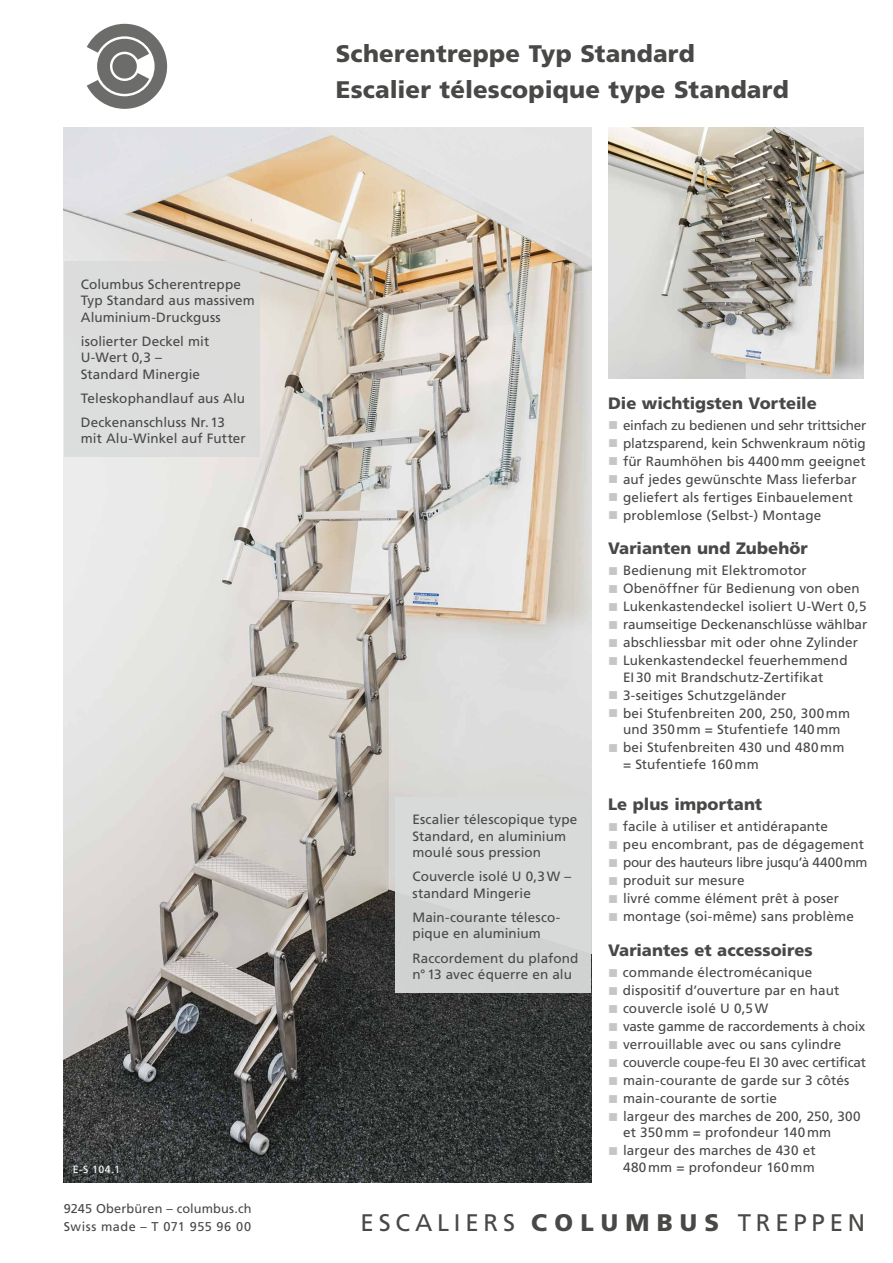
<style>
.page{position:relative;width:893px;height:1263px;background:#fff}
.page>*{position:absolute;margin:0;border:0;box-sizing:border-box;transform-origin:0 0}
.t1{font:900 24px/36px "Frutiger";letter-spacing:.01em;color:#484847}
.t2{font:24px "Frutiger";letter-spacing:.2em;color:#484847}
.t3{font:900 16.5px "Frutiger";color:#484847}
.t4{font:13.5px/16.5px "Frutiger";letter-spacing:.005em;color:#484847}
.t5{font:13.5px "Frutiger";letter-spacing:-.02em;color:#484847}
.t6{font:13.5px "Frutiger";letter-spacing:-.015em;color:#484847}
.t7{font:12.75px/18px "Frutiger";letter-spacing:.015em;color:#484847}
.t8{font:10.5px "Frutiger";color:#fff}
.s1{color:#c5c6c6}
.s2{font-weight:900}
</style>
<div class="page">
<img style="left:608px;top:128px;width:255px;height:250px">
<img style="left:64px;top:128px;width:527px;height:1054px">
<svg style="left:87px;top:24px;width:80px;height:85px"></svg>
<div style="left:64px;top:261px;width:195px;height:196px;background:#d9dada"></div>
<div style="left:395px;top:797px;width:196px;height:196px;background:#d9dada"></div>
<p class="t4" style="left:81px;top:276px;width:176px">Columbus Scherentreppe<br>Typ Standard aus massivem<br>Aluminium-Druckguss</p>
<p class="t4" style="left:81px;top:333px;width:130px">isolierter Deckel mit<br>U-Wert 0,3 –<br>Standard Minergie</p>
<p class="t4" style="left:81px;top:386px;width:166px;line-height:24px">Teleskophandlauf aus Alu<br>Deckenanschluss Nr.13</p>
<p class="t4" style="left:81px;top:430px;width:167px">mit Alu-Winkel auf Futter</p>
<p class="t8" style="left:73px;top:1163px;width:48px">E-S 104.1</p>
<p class="t7" style="left:64px;top:1200px;width:189px">9245 Oberbüren – columbus.ch<br>Swiss made – T 071 955 96 00</p>
<h1 class="t1" style="left:336px;top:35px;width:455px">Scherentreppe Typ Standard<br>Escalier télescopique type Standard</h1>
<p class="t4" style="left:412px;top:812px;width:166px">Escalier télescopique type<br>Standard, en aluminium moulé sous pression</p>
<p class="t4" style="left:412px;top:869px;width:160px">Couvercle isolé U 0,3W – standard Mingerie</p>
<p class="t4" style="left:412px;top:909px;width:149px">Main-courante télesco&shy;pique en aluminium</p>
<p class="t4" style="left:412px;top:950px;width:168px">Raccordement du plafond n°13 avec équerre en alu</p>
<p class="t3" style="left:608px;top:393px;width:210px">Die wichtigsten Vorteile</p>
<p class="t6" style="left:608px;top:417px;width:260px"><span class="s1">■</span> einfach zu bedienen und sehr trittsicher</p>
<p class="t4" style="left:608px;top:435px;width:259px"><span class="s1">■</span> platzsparend, kein Schwenkraum nötig</p>
<p class="t4" style="left:608px;top:453px;width:259px"><span class="s1">■</span> für Raumhöhen bis 4400mm geeignet</p>
<p class="t4" style="left:608px;top:471px;width:250px"><span class="s1">■</span> auf jedes gewünschte Mass lieferbar</p>
<p class="t4" style="left:608px;top:489px;width:246px"><span class="s1">■</span> geliefert als fertiges Einbauelement</p>
<p class="t4" style="left:608px;top:507px;width:215px"><span class="s1">■</span> problemlose (Selbst-) Montage</p>
<p class="t3" style="left:608px;top:538px;width:201px">Varianten und Zubehör</p>
<p class="t4" style="left:608px;top:562px;width:200px"><span class="s1">■</span> Bedienung mit Elektromotor</p>
<p class="t4" style="left:608px;top:580px;width:253px"><span class="s1">■</span> Obenöffner für Bedienung von oben</p>
<p class="t4" style="left:608px;top:598px;width:260px"><span class="s1">■</span> Lukenkastendeckel isoliert U-Wert 0,5</p>
<p class="t4" style="left:608px;top:616px;width:261px"><span class="s1">■</span> raumseitige Deckenanschlüsse wählbar</p>
<p class="t4" style="left:608px;top:634px;width:251px"><span class="s1">■</span> abschliessbar mit oder ohne Zylinder</p>
<p class="t4" style="left:623px;top:652px;width:226px;text-indent:-15px"><span class="s1">■</span> Lukenkastendeckel feuerhemmend<br>EI30 mit Brandschutz-Zertifikat</p>
<p class="t4" style="left:608px;top:687px;width:180px"><span class="s1">■</span> 3-seitiges Schutzgeländer</p>
<p class="t4" style="left:608px;top:705px;width:243px;text-align:center"><span class="s1">■</span> bei Stufenbreiten 200, 250, 300mm und 350mm = Stufentiefe 140mm</p>
<p class="t4" style="left:623px;top:739px;width:223px;text-indent:-15px"><span class="s1">■</span> bei Stufenbreiten 430 und 480mm = Stufentiefe 160mm</p>
<p class="t3" style="left:608px;top:795px;width:156px">Le plus important</p>
<p class="t4" style="left:608px;top:818px;width:222px"><span class="s1">■</span> facile à utiliser et antidérapante</p>
<p class="t4" style="left:608px;top:836px;width:258px"><span class="s1">■</span> peu encombrant, pas de dégagement</p>
<p class="t5" style="left:608px;top:855px;width:261px"><span class="s1">■</span> pour des hauteurs libre jusqu’à 4400mm</p>
<p class="t4" style="left:608px;top:872px;width:138px"><span class="s1">■</span> produit sur mesure</p>
<p class="t4" style="left:608px;top:890px;width:233px"><span class="s1">■</span> livré comme élément prêt à poser</p>
<p class="t4" style="left:608px;top:908px;width:247px"><span class="s1">■</span> montage (soi-même) sans problème</p>
<p class="t3" style="left:608px;top:940px;width:206px">Variantes et accessoires</p>
<p class="t4" style="left:608px;top:964px;width:206px"><span class="s1">■</span> commande électromécanique</p>
<p class="t4" style="left:608px;top:982px;width:233px"><span class="s1">■</span> dispositif d’ouverture par en haut</p>
<p class="t4" style="left:608px;top:1000px;width:162px"><span class="s1">■</span> couvercle isolé U 0,5W</p>
<p class="t4" style="left:608px;top:1018px;width:259px"><span class="s1">■</span> vaste gamme de raccordements à choix</p>
<p class="t4" style="left:608px;top:1036px;width:235px"><span class="s1">■</span> verrouillable avec ou sans cylindre</p>
<p class="t5" style="left:608px;top:1054px;width:259px"><span class="s1">■</span> couvercle coupe-feu EI 30 avec certificat</p>
<p class="t4" style="left:608px;top:1072px;width:243px"><span class="s1">■</span> main-courante de garde sur 3 côtés</p>
<p class="t4" style="left:608px;top:1090px;width:170px"><span class="s1">■</span> main-courante de sortie</p>
<p class="t4" style="left:623px;top:1108px;width:239px;text-indent:-15px"><span class="s1">■</span> largeur des marches de 200, 250, 300 et 350mm = profondeur 140mm</p>
<p class="t4" style="left:608px;top:1142px;width:209px;text-align:right"><span class="s1">■</span> largeur des marches de 430 et<br>480mm = profondeur 160mm</p>
<h1 class="t2" style="left:361px;top:1209px;width:506px">ESCALIERS <span class="s2">COLUMBUS</span> TREPPEN</h1>
</div>
